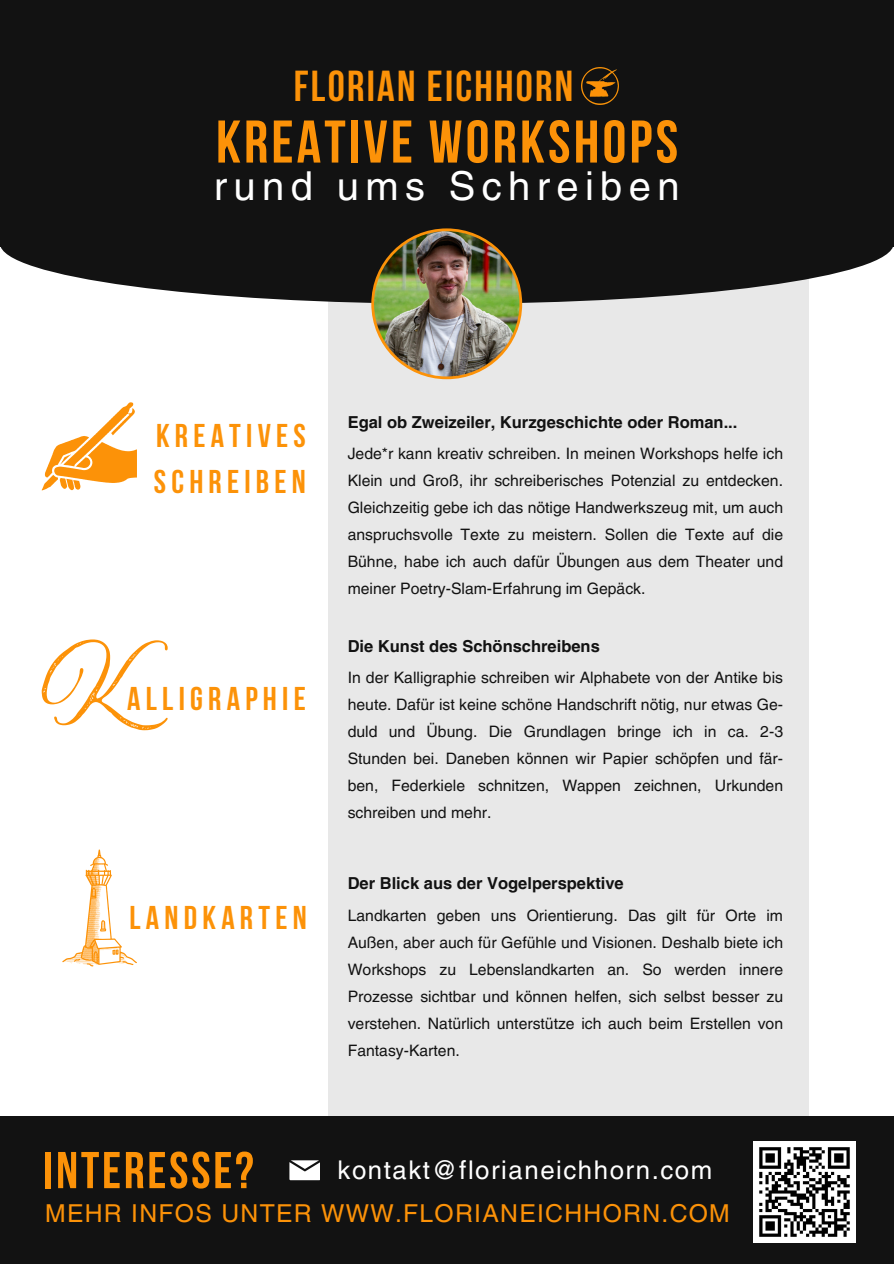
<style>
.page{position:relative;width:894px;height:1264px;background:#fff}
.page>*{position:absolute;margin:0;border:0;box-sizing:border-box;transform-origin:0 0}
.t1{font:70.35px "Amoresa Aged";color:#fc9208}
.t2{font:700 60px "Bebas Neue";letter-spacing:.055em;color:#fc9208}
.t3{font:700 51.75px "Bebas Neue";letter-spacing:.055em;color:#fc9208}
.t4{font:700 43.2px "Bebas Neue";letter-spacing:.055em;color:#fc9208}
.t5{font:39.9px "Helvetica LT Pro";letter-spacing:.16em;color:#fff}
.t6{font:700 32.85px/46.2px "Bebas Neue";letter-spacing:.16em;color:#fc9208}
.t7{font:25.8px "Helvetica LT Pro";letter-spacing:.06em;color:#fff}
.t8{font:24.75px "Helvetica LT Pro";letter-spacing:.055em;color:#fc9208}
.t9{font:700 16.5px "Helvetica LT Pro";color:#121212}
.t10{font:15.75px/27px "Helvetica LT Pro";color:#121212;text-align:justify}
</style>
<div class="page">
<div style="left:328px;top:0;width:480px;height:1263px;background:#e8e8e8"></div>
<div style="left:0;top:183px;width:893px;height:121px;background:#121212;border-radius:50%"></div>
<div style="left:0;top:0;width:893px;height:246px;background:#121212"></div>
<img style="left:371px;top:228px;width:151px;height:151px">
<img style="left:581px;top:67px;width:37px;height:37px">
<div style="left:0;top:1115px;width:893px;height:148px;background:#121212"></div>
<svg style="left:289px;top:1160px;width:31px;height:20px"></svg>
<svg style="left:42px;top:402px;width:95px;height:88px"></svg>
<svg style="left:62px;top:849px;width:75px;height:117px"></svg>
<img style="left:753px;top:1141px;width:101px;height:101px">
<p class="t4" style="left:293px;top:69px;width:281px">FLORIAN EICHHORN</p>
<p class="t2" style="left:216px;top:117px;width:463px">KREATIVE WORKSHOPS</p>
<h4 class="t5" style="left:214px;top:171px;width:467px">rund ums Schreiben</h4>
<h5 class="t6" style="left:154px;top:416px;width:153px">KREATIVES<br>SCHREIBEN</h5>
<p class="t1" style="left:42px;top:642px;width:127px">K</p>
<h2 class="t6" style="left:127px;top:679px;width:180px">ALLIGRAPHIE</h2>
<p class="t6" style="left:129px;top:897px;width:178px">LANDKARTEN</p>
<p class="t9" style="left:347px;top:416px;width:391px">Egal ob Zweizeiler, Kurzgeschichte oder Roman...</p>
<p class="t10" style="left:347px;top:441px;width:437px">Jede*r kann kreativ schreiben. In meinen Workshops helfe ich Klein und Groß, ihr schreiberisches Potenzial zu entdecken.<br>Gleichzeitig gebe ich das nötige Handwerkszeug mit, um auch anspruchsvolle Texte zu meistern. Sollen die Texte auf die Bühne, habe ich auch dafür Übungen aus dem Theater und meiner Poetry-Slam-Erfahrung im Gepäck.</p>
<p class="t9" style="left:347px;top:639px;width:253px">Die Kunst des Schönschreibens</p>
<p class="t10" style="left:347px;top:665px;width:437px">In der Kalligraphie schreiben wir Alphabete von der Antike bis heute. Dafür ist keine schöne Handschrift nötig, nur etwas Ge&shy;duld und Übung. Die Grundlagen bringe ich in ca. 2-3<br>Stunden bei. Daneben können wir Papier schöpfen und fär&shy;ben, Federkiele schnitzen, Wappen zeichnen, Urkunden schreiben und mehr.</p>
<p class="t9" style="left:347px;top:877px;width:277px">Der Blick aus der Vogelperspektive</p>
<p class="t10" style="left:347px;top:903px;width:437px">Landkarten geben uns Orientierung. Das gilt für Orte im Außen, aber auch für Gefühle und Visionen. Deshalb biete ich Workshops zu Lebenslandkarten an. So werden innere Prozesse sichtbar und können helfen, sich selbst besser zu verstehen. Natürlich unterstütze ich auch beim Erstellen von Fantasy-Karten.</p>
<h5 class="t3" style="left:43px;top:1149px;width:212px">INTERESSE?</h5>
<p class="t7" style="left:337px;top:1160px;width:376px">kontakt@florianeichhorn.com</p>
<p class="t8" style="left:45px;top:1204px;width:686px">MEHR INFOS UNTER WWW.FLORIANEICHHORN.COM</p>
</div>
